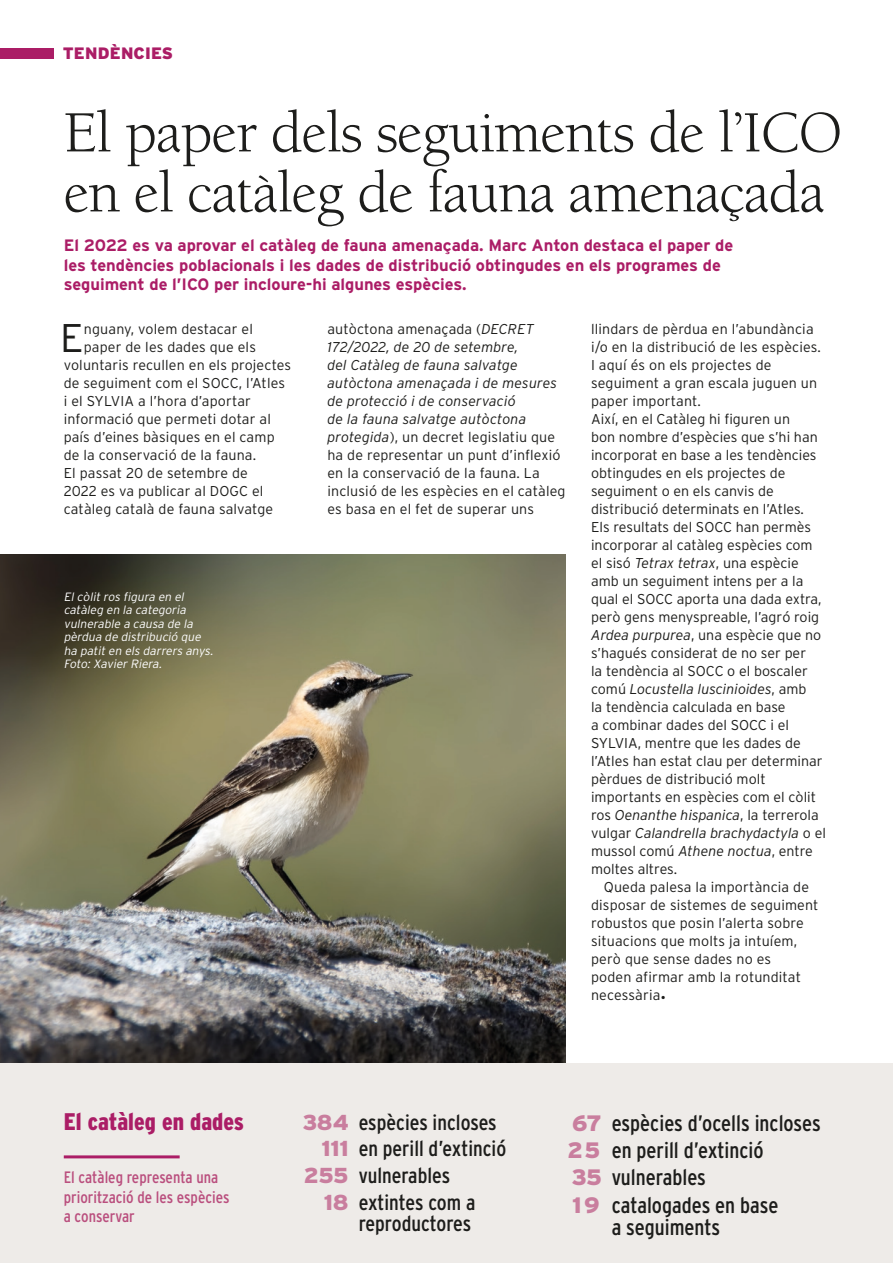
<style>
.page{position:relative;width:893px;height:1263px;background:#fff}
.page>*{position:absolute;margin:0;border:0;box-sizing:border-box;transform-origin:0 0}
.titol{font:60px/60px "Berkeley Std";letter-spacing:-.02em;color:#1d1d1b}
.text_sense_sangria_c{font:300 39.9px "Interstate";color:#1d1d1b}
.firma_article{font:900 24px "Interstate Condensed";color:#ab1d66}
.firma_article-2{font:22.35px/22.5px "Interstate Condensed";color:#1d1d1b}
.firma_article-3{font:21.6px/21px "Interstate Condensed";color:#1d1d1b;text-align:right}
.t1{font:700 16.5px/19.5px "Interstate";letter-spacing:-.005em;color:#ab1d66}
.t2{font:16.5px/19.5px "Interstate Condensed";color:#ba4f7e}
.t3{font:900 16.5px "Interstate";letter-spacing:.01em;color:#ab1d66}
.text_sense_sangria{font:300 14.25px/18px "Interstate";color:#1d1d1b}
.text_sense_sangria_c-2{font:300 14.25px/18px "Interstate";letter-spacing:.01em;color:#1d1d1b}
.text_sangria{font:300 14.25px/18px "Interstate";letter-spacing:.01em;color:#1d1d1b}
.t4{font:italic 300 12px/13.5px "Interstate";color:#fff}
.s1{font-style:italic}
.s2{font-size:15px}
.s3{font-family:"Interstate";font-weight:900;color:#c97e9e}
</style>
<div class="page">
<div style="left:0;top:48px;width:54px;height:11px;background:#ab1d66"></div>
<img style="left:0;top:555px;width:566px;height:508px">
<div style="left:0;top:1063px;width:893px;height:200px;background:#eeebe8"></div>
<hr style="left:64px;top:1155px;width:116px;height:3px;background:#ab1d66">
<p class="t3" style="left:63px;top:44px;width:112px">TENDÈNCIES</p>
<p class="titol" style="left:64px;top:104px;width:780px">El paper dels seguiments de l’ICO en el catàleg de fauna amenaçada</p>
<p class="t1" style="left:64px;top:236px;width:671px">El 2022 es va aprovar el catàleg de fauna amenaçada. Marc Anton destaca el paper de les tendències poblacionals i les dades de distribució obtingudes en els programes de seguiment de l’ICO per incloure-hi algunes espècies.</p>
<p class="text_sense_sangria_c" style="left:60px;top:315px;width:25px">E</p>
<p class="text_sense_sangria_c-2" style="left:84px;top:320px;width:170px">nguany, volem destacar el</p>
<p class="text_sense_sangria_c-2" style="left:84px;top:338px;width:174px">paper de les dades que els</p>
<p class="text_sense_sangria_c-2" style="left:64px;top:356px;width:229px">voluntaris recullen en els projectes</p>
<p class="text_sense_sangria_c-2" style="left:64px;top:374px;width:223px">de seguiment com el SOCC, l’Atles</p>
<p class="text_sense_sangria_c-2" style="left:64px;top:392px;width:189px">i el SYLVIA a l’hora d’aportar</p>
<p class="text_sense_sangria_c-2" style="left:64px;top:410px;width:209px">informació que permeti dotar al</p>
<p class="text_sense_sangria_c-2" style="left:64px;top:428px;width:212px">país d’eines bàsiques en el camp</p>
<p class="text_sense_sangria_c-2" style="left:64px;top:446px;width:194px">de la conservació de la fauna.</p>
<p class="text_sense_sangria_c-2" style="left:64px;top:464px;width:186px">El passat 20 de setembre de</p>
<p class="text_sense_sangria_c-2" style="left:64px;top:482px;width:201px">2022 es va publicar al DOGC el</p>
<p class="text_sense_sangria_c-2" style="left:64px;top:500px;width:211px">catàleg català de fauna salvatge</p>
<p class="t4" style="left:64px;top:590px;width:153px">El còlit ros figura en el catàleg en la categoria vulnerable a causa de la pèrdua de distribució que ha patit en els darrers anys.<br>Foto: Xavier Riera.</p>
<p class="text_sense_sangria_c-2" style="left:327px;top:320px;width:240px">autòctona amenaçada (<span class="s1">DECRET<br>172/2022, de 20 de setembre,<br>del Catàleg de fauna salvatge autòctona amenaçada i de mesures de protecció i de conservació<br>de la fauna salvatge autòctona protegida</span>), un decret legislatiu que ha de representar un punt d’inflexió en la conservació de la fauna. La inclusió de les espècies en el catàleg es basa en el fet de superar uns</p>
<p class="text_sense_sangria_c-2" style="left:591px;top:320px;width:231px">llindars de pèrdua en l’abundància i/o en la distribució de les espècies.<br>I aquí és on els projectes de seguiment a gran escala juguen un paper important.</p>
<p class="text_sense_sangria" style="left:591px;top:410px;width:236px">Així, en el Catàleg hi figuren un<br>bon nombre d’espècies que s’hi han incorporat en base a les tendències obtingudes en els projectes de seguiment o en els canvis de distribució determinats en l’Atles.<br>Els resultats del SOCC han permès incorporar al catàleg espècies com el sisó <span class="s1">Tetrax tetrax</span>, una espècie amb un seguiment intens per a la qual el SOCC aporta una dada extra, però gens menyspreable, l’agró roig<br><span class="s1">Ardea purpurea</span>, una espècie que no s’hagués considerat de no ser per<br>la tendència al SOCC o el boscaler comú <span class="s1">Locustella luscinioides</span>, amb<br>la tendència calculada en base<br>a combinar dades del SOCC i el<br>SYLVIA, mentre que les dades de l’Atles han estat clau per determinar pèrdues de distribució molt importants en espècies com el còlit ros <span class="s1">Oenanthe hispanica</span>, la terrerola vulgar <span class="s1">Calandrella brachydactyla</span> o el mussol comú <span class="s1">Athene noctua</span>, entre moltes altres.</p>
<p class="text_sangria" style="left:591px;top:878px;width:229px;text-indent:13px">Queda palesa la importància de disposar de sistemes de seguiment robustos que posin l’alerta sobre situacions que molts ja intuíem, però que sense dades no es<br>poden afirmar amb la rotunditat necessària<span class="s2">•</span></p>
<p class="firma_article" style="left:64px;top:1109px;width:182px">El catàleg en dades</p>
<p class="t2" style="left:64px;top:1167px;width:167px">El catàleg representa una priorització de les espècies a conservar</p>
<p class="firma_article-3" style="left:302px;top:1111px;width:196px"><span class="s3">384</span> espècies incloses</p>
<p class="firma_article-3" style="left:321px;top:1138px;width:186px"><span class="s3">111</span> en perill d’extinció</p>
<p class="firma_article-3" style="left:304px;top:1165px;width:148px"><span class="s3">255</span> vulnerables</p>
<p class="firma_article-3" style="left:324px;top:1191px;width:153px"><span class="s3">18</span> extintes com a reproductores</p>
<p class="firma_article-2" style="left:572px;top:1111px;width:250px"><span class="s3">67</span> espècies d’ocells incloses</p>
<p class="firma_article-2" style="left:567px;top:1139px;width:198px"><span class="s3">25</span> en perill d’extinció</p>
<p class="firma_article-2" style="left:571px;top:1166px;width:136px"><span class="s3">35</span> vulnerables</p>
<p class="firma_article-2" style="left:612px;top:1194px;width:168px;text-indent:-39px"><span class="s3">19</span> catalogades en base a seguiments</p>
</div>
